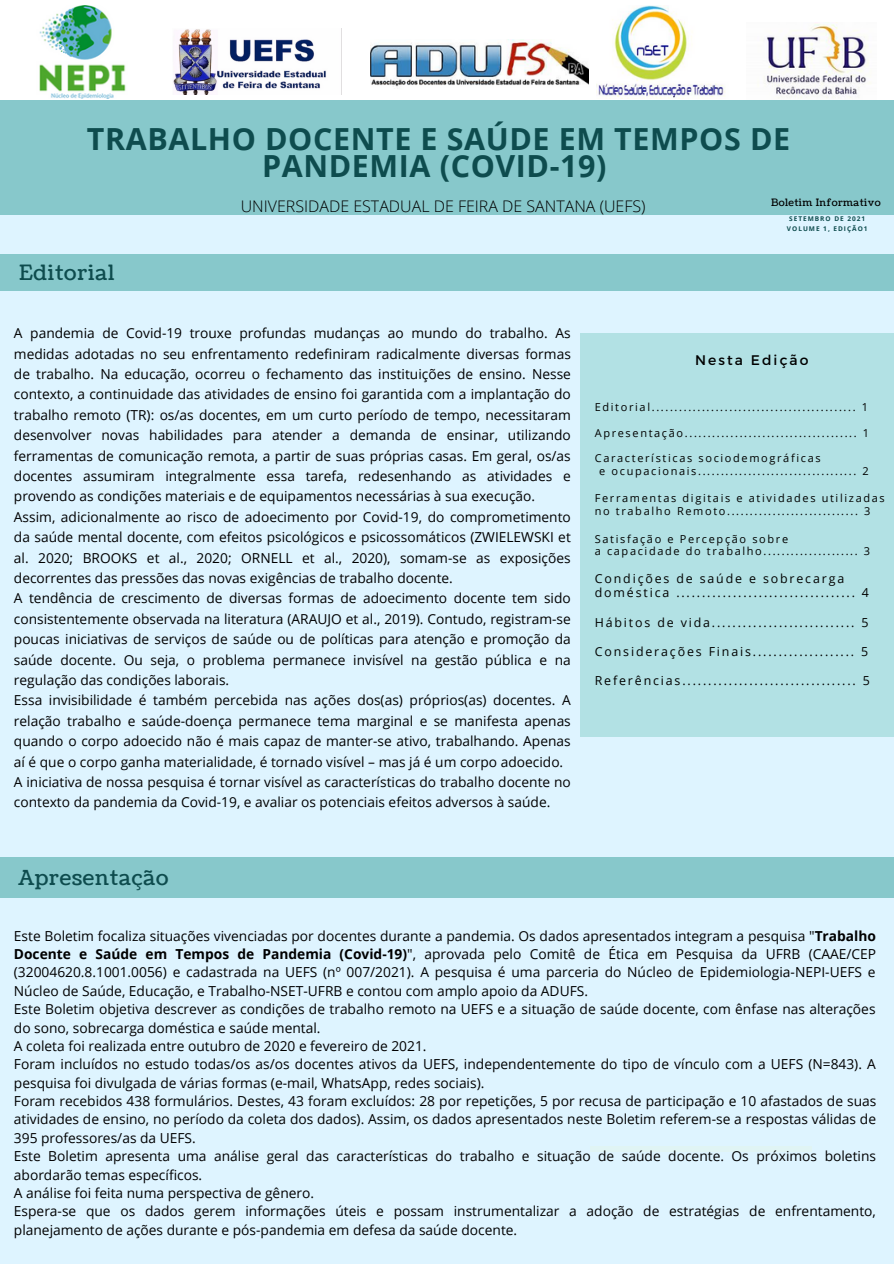
<style>
.page{position:relative;width:894px;height:1264px;background:#fff}
.page>*{position:absolute;margin:0;border:0;box-sizing:border-box;transform-origin:0 0}
.t1{font:700 30.45px/26.8px "Open Sans";letter-spacing:.02em;color:#0e4c4e;text-align:center}
.t2{font:21px "Coustard";letter-spacing:.04em;color:#0e4c4e}
.t3{font:300 16.05px "Open Sans";color:#000}
.t4{font:13.95px "Montserrat";letter-spacing:.15em;color:#000}
.t5{font:13.8px/20.4px "Open Sans";color:#000;text-align:justify}
.t6{font:12.45px/14.5px "Open Sans";letter-spacing:.15em;color:#000100}
.t7{font:10.95px "Open Sans";letter-spacing:.15em;color:#000100}
.t8{font:10.05px "Coustard";letter-spacing:.04em;color:#000}
.t9{font:700 6.45px "Open Sans";letter-spacing:.15em;color:#0e4c4e}
.s1{font-weight:700}
</style>
<div class="page">
<div style="left:0;top:0;width:893px;height:1263px;background:#def4ff"></div>
<div style="left:589px;top:1146px;width:222px;height:5px;background:#e1f4f4"></div>
<div style="left:0;top:0;width:893px;height:104px;background:#fff"></div>
<img style="left:173px;top:29px;width:153px;height:65px">
<img style="left:370px;top:39px;width:218px;height:50px">
<img style="left:39px;top:6px;width:87px;height:92px">
<img style="left:764px;top:22px;width:107px;height:76px">
<img style="left:596px;top:6px;width:129px;height:92px">
<div style="left:0;top:100px;width:893px;height:115px;background:#87c8cb"></div>
<div style="left:0;top:857px;width:893px;height:40px;background:#87c8cb"></div>
<div style="left:0;top:254px;width:893px;height:37px;background:#87c8cb"></div>
<div style="left:580px;top:333px;width:313px;height:403px;background:#b2e1e4"></div>
<p class="t1" style="left:87px;top:125px;width:704px">TRABALHO DOCENTE E SAÚDE EM TEMPOS DE<br>PANDEMIA (COVID-19)</p>
<p class="t2" style="left:19px;top:259px;width:97px">Editorial</p>
<p class="t3" style="left:241px;top:195px;width:406px">UNIVERSIDADE ESTADUAL DE FEIRA DE SANTANA (UEFS)</p>
<p class="t8" style="left:771px;top:196px;width:111px">Boletim Informativo</p>
<p class="t9" style="left:789px;top:214px;width:77px">SETEMBRO DE 2021</p>
<p class="t9" style="left:786px;top:224px;width:82px">VOLUME 1, EDIÇÃO1</p>
<p class="t5" style="left:14px;top:323px;width:558px">A pandemia de Covid-19 trouxe profundas mudanças ao mundo do trabalho. As medidas adotadas no seu enfrentamento redefiniram radicalmente diversas formas de trabalho. Na educação, ocorreu o fechamento das instituições de ensino. Nesse contexto, a continuidade das atividades de ensino foi garantida com a implantação do trabalho remoto (TR): os/as docentes, em um curto período de tempo, necessitaram desenvolver novas habilidades para atender a demanda de ensinar, utilizando ferramentas de comunicação remota, a partir de suas próprias casas. Em geral, os/as docentes assumiram integralmente essa tarefa, redesenhando as atividades e provendo as condições materiais e de equipamentos necessárias à sua execução.</p>
<p class="t5" style="left:14px;top:506px;width:558px">Assim, adicionalmente ao risco de adoecimento por Covid-19, do comprometimento da saúde mental docente, com efeitos psicológicos e psicossomáticos (ZWIELEWSKI et al. 2020; BROOKS et al., 2020; ORNELL et al., 2020), somam-se as exposições decorrentes das pressões das novas exigências de trabalho docente.</p>
<p class="t5" style="left:14px;top:588px;width:558px">A tendência de crescimento de diversas formas de adoecimento docente tem sido consistentemente observada na literatura (ARAUJO et al., 2019). Contudo, registram-se poucas iniciativas de serviços de saúde ou de políticas para atenção e promoção da saúde docente. Ou seja, o problema permanece invisível na gestão pública e na regulação das condições laborais.</p>
<p class="t5" style="left:14px;top:690px;width:558px">Essa invisibilidade é também percebida nas ações dos(as) próprios(as) docentes. A relação trabalho e saúde-doença permanece tema marginal e se manifesta apenas quando o corpo adoecido não é mais capaz de manter-se ativo, trabalhando. Apenas aí é que o corpo ganha materialidade, é tornado visível – mas já é um corpo adoecido.</p>
<p class="t5" style="left:14px;top:771px;width:558px">A iniciativa de nossa pesquisa é tornar visível as características do trabalho docente no contexto da pandemia da Covid-19, e avaliar os potenciais efeitos adversos à saúde.</p>
<p class="t2" style="left:18px;top:863px;width:151px">Apresentação</p>
<p class="t4" style="left:695px;top:351px;width:115px">Nesta Edição</p>
<p class="t7" style="left:594px;top:399px;width:275px">Editorial............................................. 1</p>
<p class="t7" style="left:594px;top:425px;width:276px">Apresentação...................................... 1</p>
<p class="t7" style="left:594px;top:450px;width:227px">Características sociodemográficas</p>
<p class="t7" style="left:599px;top:463px;width:271px">e ocupacionais................................... 2</p>
<p class="t7" style="left:594px;top:490px;width:291px">Ferramentas digitais e atividades utilizadas</p>
<p class="t7" style="left:594px;top:503px;width:277px">no trabalho Remoto............................. 3</p>
<p class="t7" style="left:594px;top:531px;width:195px">Satisfação e Percepção sobre</p>
<p class="t7" style="left:594px;top:543px;width:277px">a capacidade do trabalho..................... 3</p>
<p class="t6" style="left:594px;top:570px;width:275px">Condições de saúde e sobrecarga doméstica ................................... 4</p>
<p class="t6" style="left:594px;top:614px;width:275px">Hábitos de vida............................ 5</p>
<p class="t6" style="left:594px;top:644px;width:275px">Considerações Finais.................... 5</p>
<p class="t6" style="left:594px;top:673px;width:276px">Referências.................................. 5</p>
<p class="t5" style="left:14px;top:926px;width:863px;line-height:18.3px">Este Boletim focaliza situações vivenciadas por docentes durante a pandemia. Os dados apresentados integram a pesquisa "<span class="s1">Trabalho Docente e Saúde em Tempos de Pandemia (Covid-19)</span>", aprovada pelo Comitê de Ética em Pesquisa da UFRB (CAAE/CEP (32004620.8.1001.0056) e cadastrada na UEFS (nº 007/2021). A pesquisa é uma parceria do Núcleo de Epidemiologia-NEPI-UEFS e Núcleo de Saúde, Educação, e Trabalho-NSET-UFRB e contou com amplo apoio da ADUFS.</p>
<p class="t5" style="left:14px;top:999px;width:862px;line-height:18.3px">Este Boletim objetiva descrever as condições de trabalho remoto na UEFS e a situação de saúde docente, com ênfase nas alterações do sono, sobrecarga doméstica e saúde mental.</p>
<p class="t5" style="left:14px;top:1035px;width:414px">A coleta foi realizada entre outubro de 2020 e fevereiro de 2021.</p>
<p class="t5" style="left:14px;top:1054px;width:863px;line-height:18.3px">Foram incluídos no estudo todas/os as/os docentes ativos da UEFS, independentemente do tipo de vínculo com a UEFS (N=843). A pesquisa foi divulgada de várias formas (e-mail, WhatsApp, redes sociais).</p>
<p class="t5" style="left:14px;top:1091px;width:863px;line-height:18.3px">Foram recebidos 438 formulários. Destes, 43 foram excluídos: 28 por repetições, 5 por recusa de participação e 10 afastados de suas atividades de ensino, no período da coleta dos dados). Assim, os dados apresentados neste Boletim referem-se a respostas válidas de 395 professores/as da UEFS.</p>
<p class="t5" style="left:14px;top:1146px;width:863px;line-height:18.3px">Este Boletim apresenta uma análise geral das características do trabalho e situação de saúde docente. Os próximos boletins abordarão temas específicos.</p>
<p class="t5" style="left:14px;top:1182px;width:301px">A análise foi feita numa perspectiva de gênero.</p>
<p class="t5" style="left:14px;top:1201px;width:863px;line-height:18.3px">Espera-se que os dados gerem informações úteis e possam instrumentalizar a adoção de estratégias de enfrentamento, planejamento de ações durante e pós-pandemia em defesa da saúde docente.</p>
</div>
